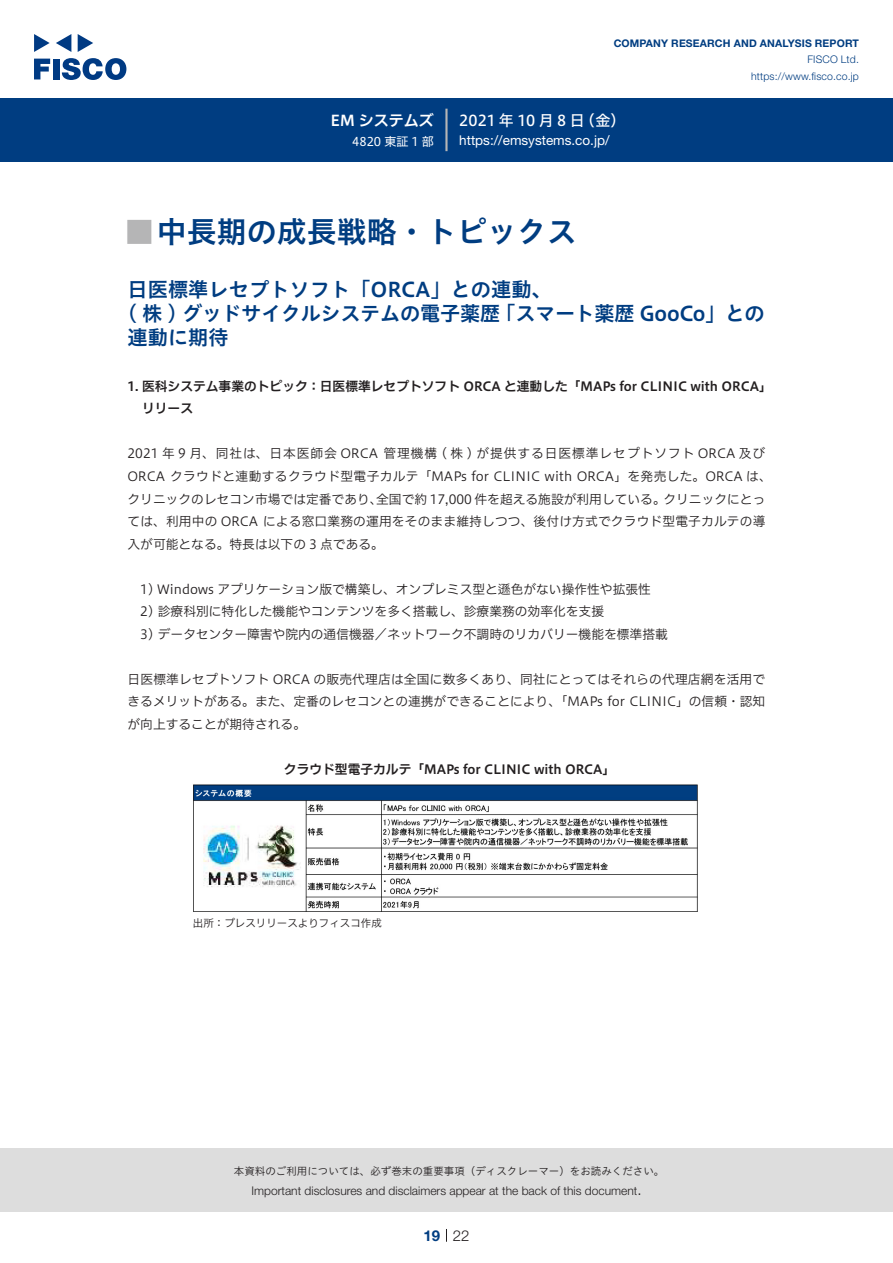
<style>
.page{position:relative;width:893px;height:1263px;background:#fff}
.page>*{position:absolute;margin:0;border:0;box-sizing:border-box;transform-origin:0 0}
.t1{font:30px "Hiragino UD Sans Std N W6";color:#003d81}
.t2{font:24px "Hiragino UD Sans Std W6";color:#b5b5b6}
.t3{font:20.25px/24px "Hiragino UD Sans Std W6";letter-spacing:-.01em;color:#003d81}
.t4{font:15px "Hiragino UD Sans F Std N W5";letter-spacing:.205em;color:#fff}
.t5{font:15px "Hiragino UD Sans F Std N W6";color:#fff}
.t6{font:300 15px "Helvetica Neue LT Std";color:#231f20}
.t7{font:700 15px "Helvetica Neue LT Std";color:#003d81}
.t8{font:13.5px "Helvetica Neue LT Std";color:#fff}
.t9{font:12.75px/22.5px "Hiragino UD Sans F Std N W3";color:#231f20}
.t10{font:12.75px/22.5px "Hiragino UD Sans F Std N W6";color:#231f20}
.t11{font:12.75px "Hiragino UD Sans F Std N W3";letter-spacing:.075em;color:#231f20}
.t12{font:300 12px "Helvetica Neue LT Std";color:#231f20}
.t13{font:12px "Hiragino UD Sans F Std N W4";color:#fff}
.t14{font:10.5px "Hiragino UD Sans Std W3";color:#231f20}
.t15{font:700 10.5px "Helvetica Neue LT Std";letter-spacing:.015em;color:#003d81}
.t16{font:300 10.5px/16.5px "Helvetica Neue LT Std";letter-spacing:.015em;color:#003d81;text-align:right}
.t17{font:10.5px "Hiragino UD Sans F Std N W3";color:#231f20}
</style>
<div class="page">
<div style="left:0;top:1148px;width:893px;height:64px;background:#ddd"></div>
<svg style="left:34px;top:59px;width:16px;height:20px"></svg>
<div style="left:53px;top:59px;width:6px;height:20px;background:#003a83"></div>
<svg style="left:62px;top:58px;width:64px;height:22px"></svg>
<svg style="left:34px;top:34px;width:16px;height:18px"></svg>
<svg style="left:78px;top:34px;width:15px;height:18px"></svg>
<svg style="left:56px;top:34px;width:15px;height:18px"></svg>
<div style="left:0;top:98px;width:893px;height:64px;background:#003d81"></div>
<hr style="left:445px;top:109px;width:3px;height:42px;background:#b5b5b6">
<svg style="left:446px;top:1229px;width:1px;height:13px"></svg>
<img style="left:193px;top:784px;width:505px;height:128px">
<p class="t5" style="left:331px;top:109px;width:105px">EM システムズ</p>
<p class="t13" style="left:352px;top:132px;width:83px">4820 東証 1 部</p>
<p class="t15" style="left:614px;top:37px;width:247px">COMPANY RESEARCH AND ANALYSIS REPORT</p>
<p class="t16" style="left:751px;top:51px;width:109px">FISCO Ltd. https://www.fisco.co j p.</p>
<p class="t4" style="left:580px;top:109px;width:47px">（金(</p>
<p class="t4" style="left:459px;top:109px;width:127px">2021年10月8日</p>
<p class="t8" style="left:459px;top:132px;width:152px">https://emsystems.co j p. /</p>
<h1 class="t1" style="left:157px;top:209px;width:421px">中長期の成長戦略・トピックス</h1>
<h2 class="t2" style="left:128px;top:213px;width:25px">█</h2>
<h3 class="t3" style="left:495px;top:276px;width:271px;text-indent:-368px">日医標準レセプトソフト「ORCA」との連動、<br>「スマート薬歴 GooCo」との</h3>
<h3 class="t3" style="left:127px;top:300px;width:375px">( 株 ) グッドサイクルシステムの電子薬歴連動に期待</h3>
<p class="t10" style="left:142px;top:374px;width:631px;text-indent:-15px">1. 医科システム事業のトピック：日医標準レセプトソフト ORCA と連動した「MAPs for CLINIC with ORCA「リリース</p>
<p class="t11" style="left:128px;top:444px;width:639px">2021 年 9 月、同社は、日本医師会 ORCA 管理機構 ( 株 ) が提供する日医標準レセプトソフト ORCA 及び</p>
<p class="t9" style="left:128px;top:464px;width:646px">ORCA クラウドと連動するクラウド型電子カルテ「MAPs for CLINIC with ORCA」を発売した。ORCA は、</p>
<p class="t9" style="left:663px;top:487px;width:103px">クリニックにとっ</p>
<p class="t9" style="left:376px;top:487px;width:291px">全国で約 17,000 件を超える施設が利用している。</p>
<p class="t9" style="left:128px;top:487px;width:639px">クリニックのレセコン市場では定番であり、<br>ては、利用中の ORCA による窓口業務の運用をそのまま維持しつつ、後付け方式でクラウド型電子カルテの導入が可能となる。特長は以下の 3 点である。</p>
<p class="t9" style="left:140px;top:577px;width:512px">1) Windows アプリケーション版で構築し、オンプレミス型と遜色がない操作性や拡張性</p>
<p class="t9" style="left:140px;top:599px;width:465px">2) 診療科別に特化した機能やコンテンツを多く搭載し、診療業務の効率化を支援</p>
<p class="t9" style="left:140px;top:622px;width:529px">3) データセンター障害や院内の通信機器／ネットワーク不調時のリカバリー機能を標準搭載</p>
<p class="t9" style="left:128px;top:667px;width:639px;text-align:justify">日医標準レセプトソフト ORCA の販売代理店は全国に数多くあり、同社にとってはそれらの代理店網を活用できるメリットがある。また、定番のレセコンとの連携ができることにより、「MAPs for CLINIC」の信頼・認知が向上することが期待される。</p>
<p class="t10" style="left:284px;top:757px;width:333px">クラウド型電子カルテ「MAPs for CLINIC with ORCA「</p>
<p class="t17" style="left:193px;top:915px;width:190px">出所：プレスリリースよりフィスコ作成</p>
<p class="t14" style="left:234px;top:1163px;width:432px">本資料のご利用については、必ず巻末の重要事項（ディスクレーマー）をお読みください。</p>
<p class="t6" style="left:637px;top:1180px;width:6px">.</p>
<p class="t12" style="left:251px;top:1183px;width:387px">Important disclosures and disclaimers appear at the back of this document</p>
<p class="t7" style="left:423px;top:1226px;width:18px">19</p>
<p class="t6" style="left:453px;top:1226px;width:18px">22</p>
</div>
